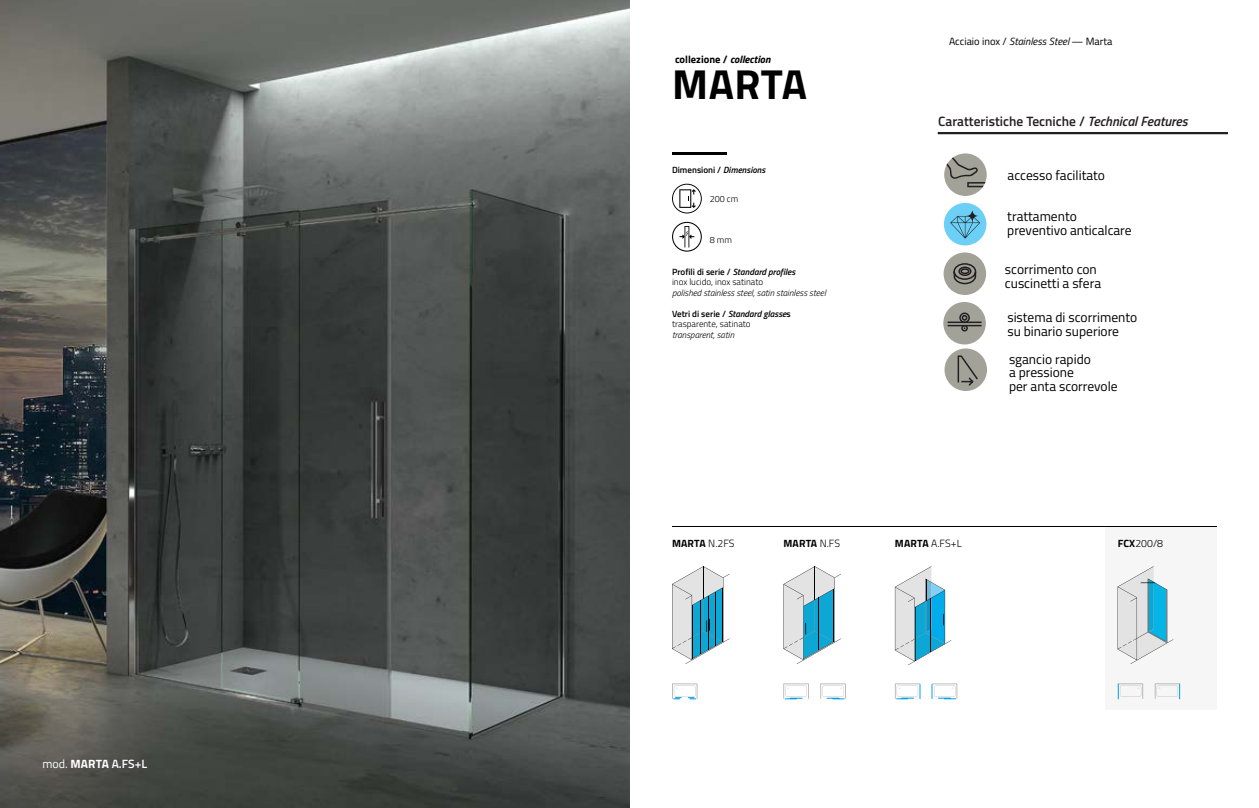
<style>
.page{position:relative;width:1259px;height:808px;background:#fff}
.page>*{position:absolute;margin:0;border:0;box-sizing:border-box;transform-origin:0 0}
.t1{font:700 42px "Titillium Web";letter-spacing:.01em;color:#000}
.t2{font:13.5px/13.5px "Titillium Web";color:#000}
.t3{font:600 13.5px "Titillium Web";color:#231f20}
.t4{font:600 12px "Titillium Web";color:#fff}
.t5{font:700 10.5px "Titillium Web";color:#000}
.t6{font:10.5px "Titillium Web";color:#000}
.t7{font:300 10.5px "Titillium Web";color:#000}
.t8{font:300 9px/10.5px "Titillium Web";color:#000}
.t9{font:italic 300 9px "Titillium Web";color:#000}
.t10{font:600 9px "Titillium Web";color:#000}
.s1{font-weight:400}
.s2{font-weight:700}
.s3{font-style:italic}
.s4{font-weight:600}
.s5{font-weight:600;font-style:italic}
.s6{font-weight:300}
</style>
<div class="page">
<img style="left:0;top:0;width:629px;height:808px">
<div style="left:1105px;top:527px;width:111px;height:182px;background:#f6f6f6"></div>
<svg style="left:1117px;top:683px;width:26px;height:16px"></svg>
<svg style="left:1154px;top:683px;width:26px;height:16px"></svg>
<svg style="left:1117px;top:566px;width:56px;height:98px"></svg>
<hr style="left:672px;top:527px;width:544px;height:1px;background:#000">
<svg style="left:783px;top:566px;width:58px;height:98px"></svg>
<svg style="left:783px;top:683px;width:26px;height:16px"></svg>
<svg style="left:820px;top:683px;width:26px;height:16px"></svg>
<svg style="left:932px;top:683px;width:25px;height:16px"></svg>
<svg style="left:895px;top:683px;width:25px;height:16px"></svg>
<svg style="left:895px;top:566px;width:56px;height:99px"></svg>
<svg style="left:672px;top:683px;width:25px;height:16px"></svg>
<svg style="left:672px;top:566px;width:57px;height:98px"></svg>
<hr style="left:672px;top:152px;width:54px;height:3px;background:#000">
<svg style="left:672px;top:222px;width:30px;height:30px"></svg>
<svg style="left:672px;top:184px;width:30px;height:29px"></svg>
<div style="left:943px;top:252px;width:43px;height:43px;background:#a3a299;border-radius:50%"></div>
<svg style="left:953px;top:263px;width:24px;height:22px"></svg>
<div style="left:943px;top:302px;width:43px;height:42px;background:#a3a299;border-radius:50%"></div>
<svg style="left:958px;top:312px;width:12px;height:20px"></svg>
<hr style="left:947px;top:325px;width:34px;height:1px;background:#231f20">
<hr style="left:947px;top:322px;width:34px;height:1px;background:#231f20">
<div style="left:944px;top:348px;width:43px;height:43px;background:#a3a299;border-radius:50%"></div>
<svg style="left:957px;top:355px;width:22px;height:32px"></svg>
<div style="left:944px;top:153px;width:42px;height:43px;background:#a3a299;border-radius:50%"></div>
<svg style="left:946px;top:157px;width:39px;height:30px"></svg>
<div style="left:944px;top:203px;width:42px;height:42px;background:#6bcff6;border-radius:50%"></div>
<svg style="left:966px;top:210px;width:13px;height:12px"></svg>
<svg style="left:950px;top:216px;width:30px;height:22px"></svg>
<hr style="left:937px;top:132px;width:291px;height:2px;background:#231f20">
<p class="t4" style="left:43px;top:755px;width:106px"><span class="s1">mod.</span> <span class="s2">MARTA</span> A.FS+L</p>
<p class="t5" style="left:675px;top:51px;width:97px">collezione / <span class="s3">collection</span></p>
<h1 class="t1" style="left:672px;top:52px;width:136px">MARTA</h1>
<p class="t10" style="left:672px;top:163px;width:95px">Dimensioni / <span class="s3">Dimensions</span></p>
<p class="t8" style="left:710px;top:193px;width:30px">200 cm</p>
<p class="t8" style="left:710px;top:234px;width:24px">8 mm</p>
<p class="t8" style="left:672px;top:266px;width:125px"><span class="s4">Profili di serie /</span> <span class="s5">Standard profiles </span>inox lucido, inox satinato</p>
<p class="t9" style="left:672px;top:286px;width:155px">polished stainless steel, satin stainless steel</p>
<p class="t8" style="left:672px;top:308px;width:120px"><span class="s4">Vetri di serie /</span> <span class="s5">Standard glasse</span><span class="s4">s </span>trasparente, satinato</p>
<p class="t9" style="left:672px;top:328px;width:64px">transparent, satin</p>
<p class="t6" style="left:949px;top:33px;width:165px">Acciaio inox / <span class="s3">Stainless Steel</span> — Marta</p>
<p class="t3" style="left:938px;top:111px;width:251px">Caratteristiche Tecniche / <span class="s3">Technical Features</span></p>
<p class="t2" style="left:1007px;top:167px;width:99px">accesso facilitato</p>
<p class="t2" style="left:1007px;top:209px;width:126px">trattamento preventivo anticalcare</p>
<p class="t2" style="left:1005px;top:262px;width:98px">scorrimento con cuscinetti a sfera</p>
<p class="t2" style="left:1007px;top:310px;width:131px">sistema di scorrimento su binario superiore</p>
<p class="t2" style="left:1009px;top:352px;width:110px">sgancio rapido<br>a pressione<br>per anta scorrevole</p>
<p class="t5" style="left:672px;top:536px;width:64px">MARTA <span class="s6">N.2FS</span></p>
<p class="t5" style="left:783px;top:536px;width:58px">MARTA <span class="s6">N.FS</span></p>
<p class="t7" style="left:895px;top:536px;width:68px"><span class="s2">MARTA</span> A.FS+L</p>
<p class="t7" style="left:1117px;top:536px;width:47px"><span class="s2">FCX</span>200/8</p>
</div>
